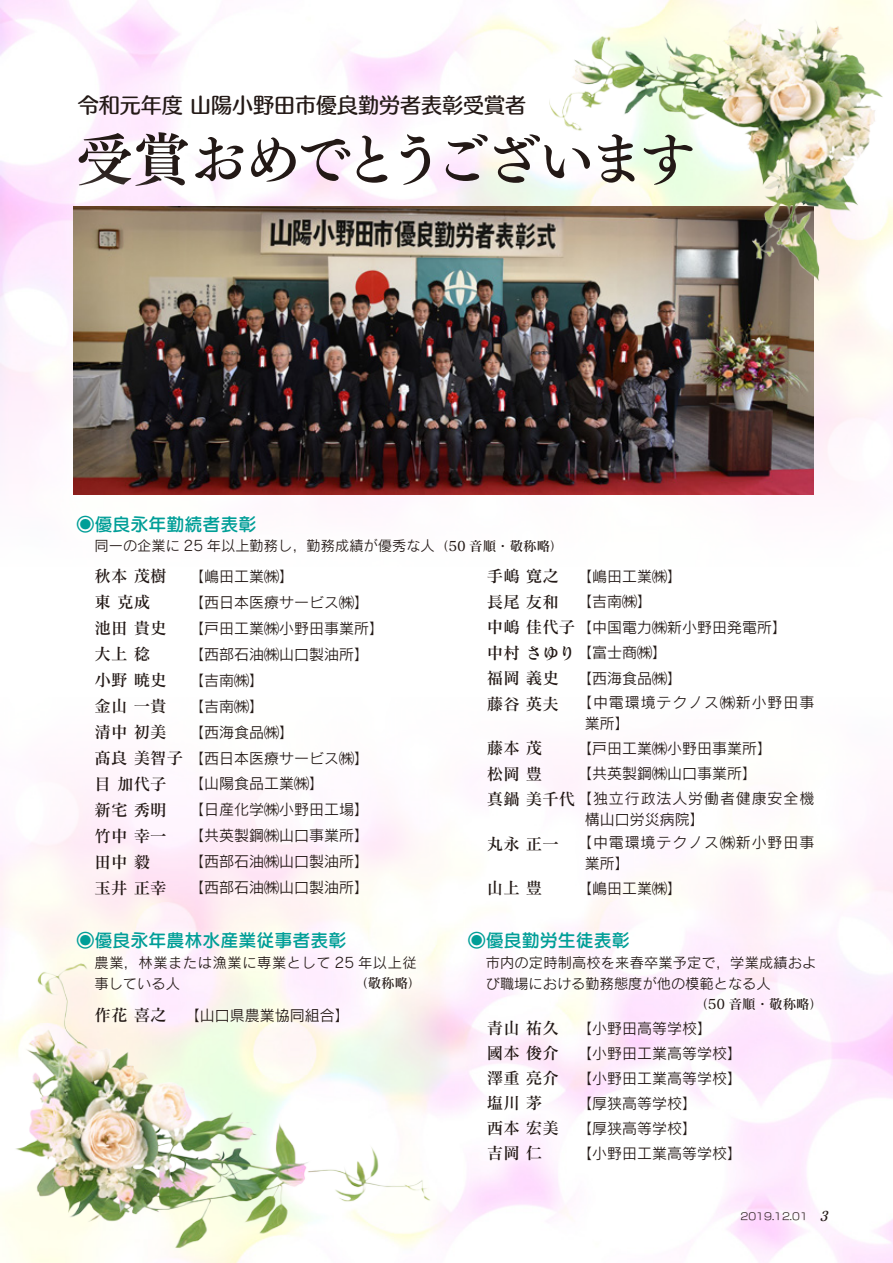
<style>
.page{position:relative;width:893px;height:1263px;background:#fff}
.page>*{position:absolute;margin:0;border:0;box-sizing:border-box;transform-origin:0 0}
.t1{font:57px "Tsuku Min Pr 5 N B";letter-spacing:-.095em;color:#231916}
.t2{font:21px "Humming Std D";color:#231916}
.t3{font:18px "Seurat Pro DB";color:#009e97}
.t4{font:16.5px "Matisse Pro DB";color:#231916}
.t5{font:15px "Rodin Pro M";color:#231916}
.t6{font:15px/21px "Rodin Pro M";letter-spacing:.06em;color:#231916}
.t7{font:14.25px/21px "Rodin Pro M";color:#231916}
.t8{font:14.25px "Rodin Pro M";letter-spacing:.04em;color:#231916}
.t9{font:13.5px "Matisse Pro DB";color:#231916}
.t10{font:9.75px "New Rodin Pro M";color:#231916}
.s1{font-family:"Matisse Pro DB";font-size:13.5px}
.s2{font-family:"Matisse Pro DB";font-size:16.5px}
.s3{font-family:"Matisse Eleganto Pro B";font-style:italic;font-size:13.5px}
</style>
<div class="page">
<img style="left:0;top:0;width:893px;height:500px">
<img style="left:73px;top:207px;width:740px;height:287px">
<img style="left:15px;top:964px;width:419px;height:286px">
<div style="left:68px;top:922px;width:357px;height:76px;background:#fff;opacity:.75"></div>
<div style="left:87px;top:999px;width:262px;height:32px;background:#fff;opacity:.75"></div>
<div style="left:479px;top:1012px;width:262px;height:157px;background:#fff;opacity:.75"></div>
<div style="left:459px;top:922px;width:364px;height:97px;background:#fff;opacity:.75"></div>
<img style="left:549px;top:18px;width:336px;height:265px">
<p class="t2" style="left:78px;top:89px;width:450px">令和元年度 山陽小野田市優良勤労者表彰受賞者</p>
<h1 class="t1" style="left:76px;top:109px;width:622px">受賞おめでとうございます</h1>
<p class="t3" style="left:77px;top:512px;width:181px">◉優良永年勤続者表彰</p>
<p class="t7" style="left:95px;top:535px;width:471px">同一の企業に 25 年以上勤務し，勤務成績が優秀な人<span class="s1">（50 音順・敬称略）</span></p>
<p class="t4" style="left:95px;top:566px;width:74px">秋本 茂樹</p>
<p class="t5" style="left:189px;top:567px;width:106px">【嶋田工業㈱】</p>
<p class="t4" style="left:95px;top:592px;width:57px">東 克成</p>
<p class="t5" style="left:189px;top:592px;width:181px">【西日本医療サービス㈱】</p>
<p class="t4" style="left:95px;top:618px;width:74px">池田 貴史</p>
<p class="t5" style="left:189px;top:618px;width:197px">【戸田工業㈱小野田事業所】</p>
<p class="t4" style="left:95px;top:644px;width:57px">大上 稔</p>
<p class="t5" style="left:189px;top:644px;width:181px">【西部石油㈱山口製油所】</p>
<p class="t4" style="left:95px;top:669px;width:74px">小野 暁史</p>
<p class="t5" style="left:189px;top:670px;width:76px">【吉南㈱】</p>
<p class="t4" style="left:95px;top:695px;width:74px">金山 一貴</p>
<p class="t5" style="left:189px;top:696px;width:76px">【吉南㈱】</p>
<p class="t4" style="left:95px;top:721px;width:74px">清中 初美</p>
<p class="t5" style="left:189px;top:722px;width:106px">【西海食品㈱】</p>
<p class="t5" style="left:95px;top:748px;width:276px"><span class="s2">髙良 美智子</span>【西日本医療サービス㈱】</p>
<p class="t4" style="left:95px;top:773px;width:74px">目 加代子</p>
<p class="t5" style="left:189px;top:774px;width:136px">【山陽食品工業㈱】</p>
<p class="t4" style="left:95px;top:799px;width:74px">新宅 秀明</p>
<p class="t5" style="left:189px;top:800px;width:181px">【日産化学㈱小野田工場】</p>
<p class="t4" style="left:95px;top:825px;width:74px">竹中 幸一</p>
<p class="t5" style="left:189px;top:826px;width:181px">【共英製鋼㈱山口事業所】</p>
<p class="t4" style="left:95px;top:851px;width:57px">田中 毅</p>
<p class="t5" style="left:189px;top:852px;width:181px">【西部石油㈱山口製油所】</p>
<p class="t4" style="left:95px;top:877px;width:74px">玉井 正幸</p>
<p class="t5" style="left:189px;top:878px;width:181px">【西部石油㈱山口製油所】</p>
<p class="t4" style="left:487px;top:566px;width:74px">手嶋 寛之</p>
<p class="t5" style="left:577px;top:566px;width:106px">【嶋田工業㈱】</p>
<p class="t4" style="left:487px;top:591px;width:74px">長尾 友和</p>
<p class="t5" style="left:577px;top:592px;width:76px">【吉南㈱】</p>
<p class="t5" style="left:487px;top:617px;width:302px"><span class="s2">中嶋 佳代子</span>【中国電力㈱新小野田発電所】</p>
<p class="t5" style="left:487px;top:643px;width:182px"><span class="s2">中村 さゆり</span>【富士商㈱】</p>
<p class="t4" style="left:487px;top:668px;width:74px">福岡 義史</p>
<p class="t5" style="left:577px;top:668px;width:106px">【西海食品㈱】</p>
<p class="t4" style="left:487px;top:693px;width:74px">藤谷 英夫</p>
<p class="t6" style="left:585px;top:692px;width:231px;text-indent:-8px">【中電環境テクノス㈱新小野田事業所】</p>
<p class="t4" style="left:487px;top:738px;width:57px">藤本 茂</p>
<p class="t5" style="left:577px;top:738px;width:197px">【戸田工業㈱小野田事業所】</p>
<p class="t4" style="left:487px;top:763px;width:57px">松岡 豊</p>
<p class="t5" style="left:577px;top:764px;width:181px">【共英製鋼㈱山口事業所】</p>
<p class="t6" style="left:487px;top:787px;width:329px"><span class="s2">真鍋 美千代</span>【独立行政法人労働者健康安全機</p>
<p class="t5" style="left:585px;top:809px;width:121px">構山口労災病院】</p>
<p class="t4" style="left:487px;top:833px;width:74px">丸永 正一</p>
<p class="t6" style="left:585px;top:832px;width:231px;text-indent:-8px">【中電環境テクノス㈱新小野田事業所】</p>
<p class="t4" style="left:487px;top:878px;width:57px">山上 豊</p>
<p class="t5" style="left:577px;top:878px;width:106px">【嶋田工業㈱】</p>
<p class="t3" style="left:77px;top:928px;width:271px">◉優良永年農林水産業従事者表彰</p>
<p class="t8" style="left:95px;top:953px;width:324px">農業，林業または漁業に専業として 25 年以上従</p>
<p class="t4" style="left:95px;top:1004px;width:74px">作花 喜之</p>
<p class="t5" style="left:185px;top:1005px;width:166px">【山口県農業協同組合】</p>
<p class="t3" style="left:468px;top:928px;width:163px">◉優良勤労生徒表彰</p>
<p class="t7" style="left:486px;top:951px;width:332px">市内の定時制高校を来春卒業予定で，学業成績および職場における勤務態度が他の模範となる人</p>
<p class="t9" style="left:694px;top:995px;width:130px">（50 音順・敬称略）</p>
<p class="t4" style="left:487px;top:1018px;width:74px">青山 祐久</p>
<p class="t5" style="left:577px;top:1018px;width:136px">【小野田高等学校】</p>
<p class="t4" style="left:487px;top:1043px;width:74px">國本 俊介</p>
<p class="t5" style="left:577px;top:1043px;width:166px">【小野田工業高等学校】</p>
<p class="t4" style="left:487px;top:1068px;width:74px">澤重 亮介</p>
<p class="t5" style="left:577px;top:1068px;width:166px">【小野田工業高等学校】</p>
<p class="t4" style="left:487px;top:1093px;width:57px">塩川 茅</p>
<p class="t5" style="left:577px;top:1093px;width:121px">【厚狭高等学校】</p>
<p class="t4" style="left:487px;top:1118px;width:74px">西本 宏美</p>
<p class="t5" style="left:577px;top:1118px;width:121px">【厚狭高等学校】</p>
<p class="t4" style="left:487px;top:1143px;width:57px">吉岡 仁</p>
<p class="t5" style="left:577px;top:1143px;width:166px">【小野田工業高等学校】</p>
<p class="t10" style="left:740px;top:1208px;width:93px">2019.12.01 <span class="s3">3</span></p>
</div>
